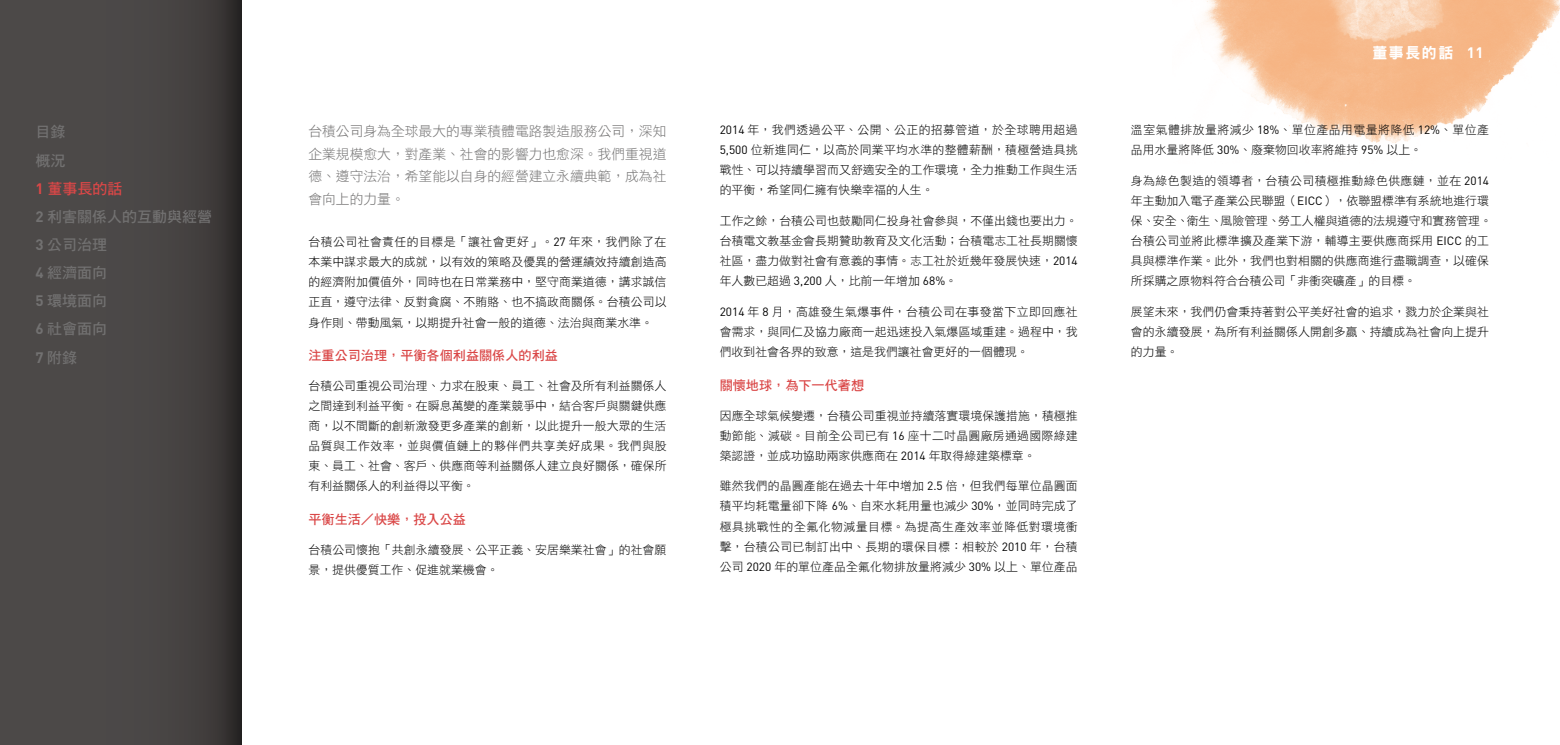
<style>
.page{position:relative;width:1560px;height:745px;background:#fff}
.page>*{position:absolute;margin:0;border:0;box-sizing:border-box;transform-origin:0 0}
.t1{font:15px/28.1px "DF Hei Std W7";color:#727171}
.t2{font:15px "DF Hei Std W9";letter-spacing:.1em;color:#fff}
.t3{font:13.75px/22.5px "DF Hei Std W3";color:#727171;text-align:justify}
.t4{font:13.12px "DF Hei Std W7";color:#da4747}
.t5{font:11.88px/20px "DF Hei Std W3";letter-spacing:.005em;color:#000;text-align:justify}
.t6{font:11.88px/20px "DF Hei Std W3";letter-spacing:.04em;color:#000}
.s1{font-family:"DIN";font-weight:700;color:#da4747}
.s2{color:#da4747}
.s3{font-family:"DIN";font-weight:700}
.s4{font-family:"DIN"}
</style>
<div class="page">
<img style="left:1196px;top:0;width:363px;height:143px">
<svg style="left:0;top:0;width:241px;height:744px;background:#464342"></svg>
<p class="t1" style="left:35px;top:118px;width:178px">目錄<br>概況<br><span class="s1">1</span> <span class="s2">董事長的話<br></span><span class="s3">2</span> 利害關係人的互動與經營<br><span class="s3">3</span> 公司治理<br><span class="s3">4</span> 經濟面向<br><span class="s3">5</span> 環境面向<br><span class="s3">6</span> 社會面向<br><span class="s3">7</span> 附錄</p>
<p class="t3" style="left:308px;top:119px;width:359px">台積公司身為全球最大的專業積體電路製造服務公司，深知企業規模愈大，對產業、社會的影響力也愈深。我們重視道德、遵守法治，希望能以自身的經營建立永續典範，成為社會向上的力量。</p>
<p class="t5" style="left:308px;top:231px;width:359px">台積公司社會責任的目標是「讓社會更好」。<span class="s4">27</span> 年來，我們除了在本業中謀求最大的成就，以有效的策略及優異的營運績效持續創造高的經濟附加價值外，同時也在日常業務中，堅守商業道德，講求誠信正直，遵守法律、反對貪腐、不賄賂、也不搞政商關係。台積公司以身作則、帶動風氣，以期提升社會一般的道德、法治與商業水準。</p>
<p class="t4" style="left:308px;top:348px;width:251px">注重公司治理，平衡各個利益關係人的利益</p>
<p class="t5" style="left:308px;top:375px;width:359px">台積公司重視公司治理、力求在股東、員工、社會及所有利益關係人之間達到利益平衡。在瞬息萬變的產業競爭中，結合客戶與關鍵供應商，以不間斷的創新激發更多產業的創新，以此提升一般大眾的生活品質與工作效率，並與價值鏈上的夥伴們共享美好成果。我們與股東、員工、社會、客戶、供應商等利益關係人建立良好關係，確保所有利益關係人的利益得以平衡。</p>
<p class="t4" style="left:308px;top:511px;width:159px">平衡生活／快樂，投入公益</p>
<p class="t5" style="left:308px;top:539px;width:359px">台積公司懷抱「共創永續發展、公平正義、安居樂業社會」的社會願景，提供優質工作、促進就業機會。</p>
<p class="t5" style="left:719px;top:120px;width:359px"><span class="s4">2014</span> 年，我們透過公平、公開、公正的招募管道，於全球聘用超過<span class="s4">5,500</span> 位新進同仁，以高於同業平均水準的整體薪酬，積極營造具挑戰性、可以持續學習而又舒適安全的工作環境，全力推動工作與生活的平衡，希望同仁擁有快樂幸福的人生。</p>
<p class="t5" style="left:719px;top:210px;width:359px">工作之餘，台積公司也鼓勵同仁投身社會參與，不僅出錢也要出力。台積電文教基金會長期贊助教育及文化活動；台積電志工社長期關懷社區，盡力做對社會有意義的事情。志工社於近幾年發展快速，<span class="s4">2014</span>年人數已超過 <span class="s4">3,200</span> 人，比前一年增加 <span class="s4">68%</span>。</p>
<p class="t5" style="left:719px;top:301px;width:359px"><span class="s4">2014</span> 年 <span class="s4">8</span> 月，高雄發生氣爆事件，台積公司在事發當下立即回應社會需求，與同仁及協力廠商一起迅速投入氣爆區域重建。過程中，我們收到社會各界的致意，這是我們讓社會更好的一個體現。</p>
<p class="t4" style="left:719px;top:378px;width:146px">關懷地球，為下一代著想</p>
<p class="t5" style="left:719px;top:405px;width:359px">因應全球氣候變遷，台積公司重視並持續落實環境保護措施，積極推動節能、減碳。目前全公司已有 <span class="s4">16</span> 座十二吋晶圓廠房通過國際綠建築認證，並成功協助兩家供應商在 <span class="s4">2014</span> 年取得綠建築標章。</p>
<p class="t5" style="left:719px;top:475px;width:359px">雖然我們的晶圓產能在過去十年中增加 <span class="s4">2.5</span> 倍，但我們每單位晶圓面積平均耗電量卻下降 <span class="s4">6%</span>、自來水耗用量也減少 <span class="s4">30%</span>，並同時完成了極具挑戰性的全氟化物減量目標。為提高生產效率並降低對環境衝擊，台積公司已制訂出中、長期的環保目標：相較於 <span class="s4">2010</span> 年，台積公司 <span class="s4">2020</span> 年的單位產品全氟化物排放量將減少 <span class="s4">30%</span> 以上、單位產品</p>
<p class="t2" style="left:1372px;top:44px;width:113px">董事長的話 <span class="s3">11</span></p>
<p class="t6" style="left:1130px;top:120px;width:359px">溫室氣體排放量將減少 <span class="s4">18%</span>、單位產品用電量將降低 <span class="s4">12%</span>、單位產品用水量將降低 <span class="s4">30%</span>、廢棄物回收率將維持 <span class="s4">95%</span> 以上。</p>
<p class="t5" style="left:1130px;top:170px;width:362px;text-align:left">身為綠色製造的領導者，台積公司積極推動綠色供應鏈，並在 <span class="s4">2014</span>年主動加入電子產業公民聯盟（<span class="s4">EICC</span>），依聯盟標準有系統地進行環保、安全、衛生、風險管理、勞工人權與道德的法規遵守和實務管理。台積公司並將此標準擴及產業下游，輔導主要供應商採用 <span class="s4">EICC</span> 的工具與標準作業。此外，我們也對相關的供應商進行盡職調查，以確保所採購之原物料符合台積公司「非衝突礦產」的目標。</p>
<p class="t5" style="left:1130px;top:301px;width:359px">展望未來，我們仍會秉持著對公平美好社會的追求，戮力於企業與社會的永續發展，為所有利益關係人開創多贏、持續成為社會向上提升的力量。</p>
</div>
